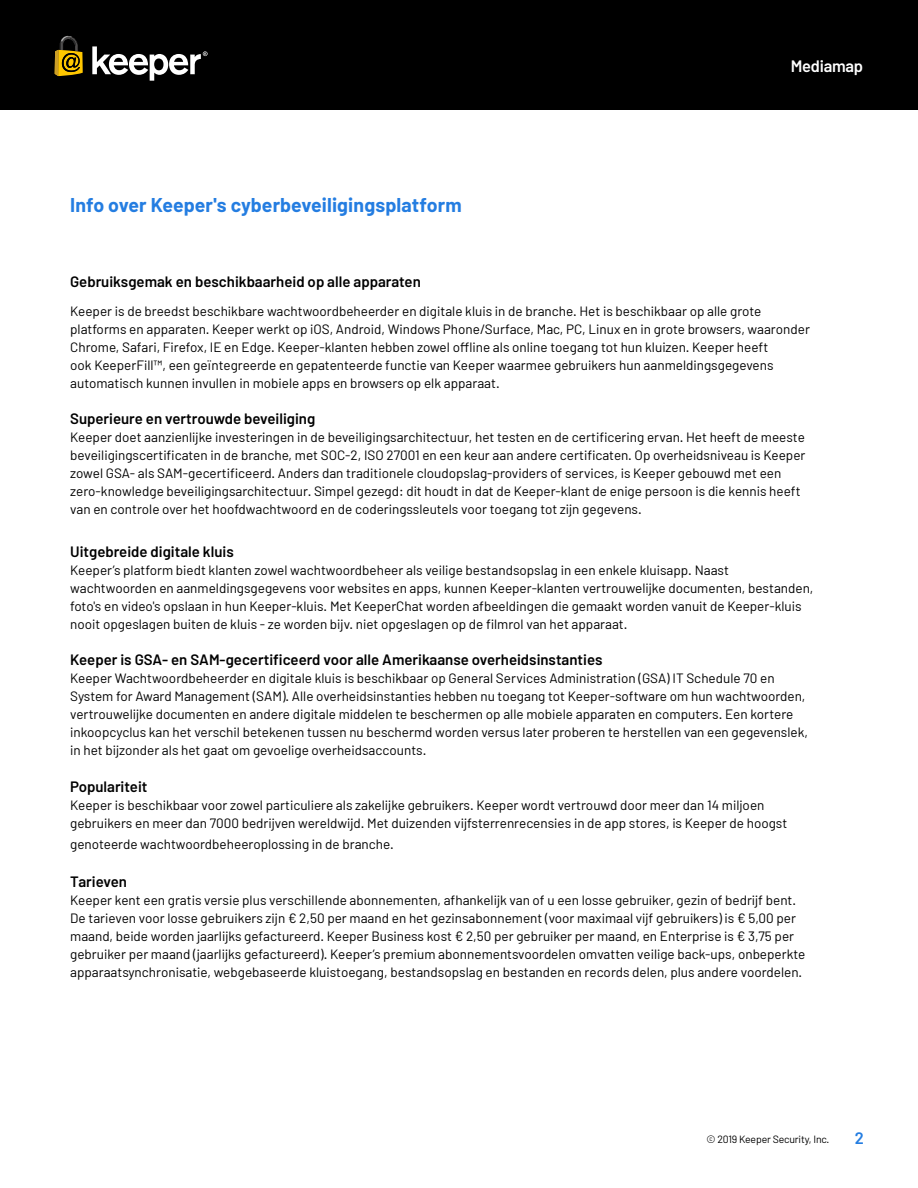
<style>
.page{position:relative;width:918px;height:1188px;background:#fff}
.page>*{position:absolute;margin:0;border:0;box-sizing:border-box;transform-origin:0 0}
.t1{font:700 19.5px "Barlow";letter-spacing:.005em;color:#247de1}
.t2{font:600 16.5px "Barlow";letter-spacing:-.015em;color:#fff}
.t3{font:600 16.5px "Barlow";color:#247de1}
.t4{font:600 15px "Barlow";color:#000}
.t5{font:13.5px/18px "Barlow";color:#000}
.t6{font:10.5px "Barlow";letter-spacing:-.015em;color:#000}
</style>
<div class="page">
<div style="left:0;top:0;width:918px;height:110px;background:#000"></div>
<svg style="left:55px;top:35px;width:28px;height:41px"></svg>
<svg style="left:92px;top:46px;width:116px;height:35px"></svg>
<h1 class="t1" style="left:70px;top:193px;width:393px">Info over Keeper's cyberbeveiligingsplatform</h1>
<p class="t2" style="left:791px;top:56px;width:74px">Mediamap</p>
<p class="t4" style="left:70px;top:272px;width:352px">Gebruiksgemak en beschikbaarheid op alle apparaten</p>
<p class="t5" style="left:70px;top:302px;width:741px">Keeper is de breedst beschikbare wachtwoordbeheerder en digitale kluis in de branche. Het is beschikbaar op alle grote platforms en apparaten. Keeper werkt op iOS, Android, Windows Phone/Surface, Mac, PC, Linux en in grote browsers, waaronder Chrome, Safari, Firefox, IE en Edge. Keeper-klanten hebben zowel offline als online toegang tot hun kluizen. Keeper heeft<br>ook KeeperFill™, een geïntegreerde en gepatenteerde functie van Keeper waarmee gebruikers hun aanmeldingsgegevens automatisch kunnen invullen in mobiele apps en browsers op elk apparaat.</p>
<p class="t4" style="left:70px;top:409px;width:247px">Superieure en vertrouwde beveiliging</p>
<p class="t5" style="left:70px;top:428px;width:737px">Keeper doet aanzienlijke investeringen in de beveiligingsarchitectuur, het testen en de certificering ervan. Het heeft de meeste beveiligingscertificaten in de branche, met SOC-2, ISO 27001 en een keur aan andere certificaten. Op overheidsniveau is Keeper zowel GSA- als SAM-gecertificeerd. Anders dan traditionele cloudopslag-providers of services, is Keeper gebouwd met een zero-knowledge beveiligingsarchitectuur. Simpel gezegd: dit houdt in dat de Keeper-klant de enige persoon is die kennis heeft van en controle over het hoofdwachtwoord en de coderingssleutels voor toegang tot zijn gegevens.</p>
<p class="t4" style="left:70px;top:542px;width:165px">Uitgebreide digitale kluis</p>
<p class="t5" style="left:70px;top:561px;width:745px">Keeper’s platform biedt klanten zowel wachtwoordbeheer als veilige bestandsopslag in een enkele kluisapp. Naast wachtwoorden en aanmeldingsgegevens voor websites en apps, kunnen Keeper-klanten vertrouwelijke documenten, bestanden, foto's en video's opslaan in hun Keeper-kluis. Met KeeperChat worden afbeeldingen die gemaakt worden vanuit de Keeper-kluis nooit opgeslagen buiten de kluis - ze worden bijv. niet opgeslagen op de filmrol van het apparaat.</p>
<p class="t4" style="left:70px;top:650px;width:534px">Keeper is GSA- en SAM-gecertificeerd voor alle Amerikaanse overheidsinstanties</p>
<p class="t5" style="left:70px;top:669px;width:739px">Keeper Wachtwoordbeheerder en digitale kluis is beschikbaar op General Services Administration (GSA) IT Schedule 70 en System for Award Management (SAM). Alle overheidsinstanties hebben nu toegang tot Keeper-software om hun wachtwoorden, vertrouwelijke documenten en andere digitale middelen te beschermen op alle mobiele apparaten en computers. Een kortere inkoopcyclus kan het verschil betekenen tussen nu beschermd worden versus later proberen te herstellen van een gegevenslek, in het bijzonder als het gaat om gevoelige overheidsaccounts.</p>
<p class="t4" style="left:70px;top:778px;width:79px">Populariteit</p>
<p class="t5" style="left:70px;top:796px;width:719px">Keeper is beschikbaar voor zowel particuliere als zakelijke gebruikers. Keeper wordt vertrouwd door meer dan 14 miljoen gebruikers en meer dan 7000 bedrijven wereldwijd. Met duizenden vijfsterrenrecensies in de app stores, is Keeper de hoogst</p>
<p class="t5" style="left:70px;top:835px;width:325px">genoteerde wachtwoordbeheeroplossing in de branche.</p>
<p class="t4" style="left:70px;top:872px;width:58px">Tarieven</p>
<p class="t5" style="left:70px;top:891px;width:737px">Keeper kent een gratis versie plus verschillende abonnementen, afhankelijk van of u een losse gebruiker, gezin of bedrijf bent.<br>De tarieven voor losse gebruikers zijn € 2,50 per maand en het gezinsabonnement (voor maximaal vijf gebruikers) is € 5,00 per maand, beide worden jaarlijks gefactureerd. Keeper Business kost € 2,50 per gebruiker per maand, en Enterprise is € 3,75 per gebruiker per maand (jaarlijks gefactureerd). Keeper’s premium abonnementsvoordelen omvatten veilige back-ups, onbeperkte apparaatsynchronisatie, webgebaseerde kluistoegang, bestandsopslag en bestanden en records delen, plus andere voordelen.</p>
<p class="t6" style="left:707px;top:1133px;width:124px">© 2019 Keeper Security, Inc.</p>
<p class="t3" style="left:855px;top:1128px;width:11px">2</p>
</div>
